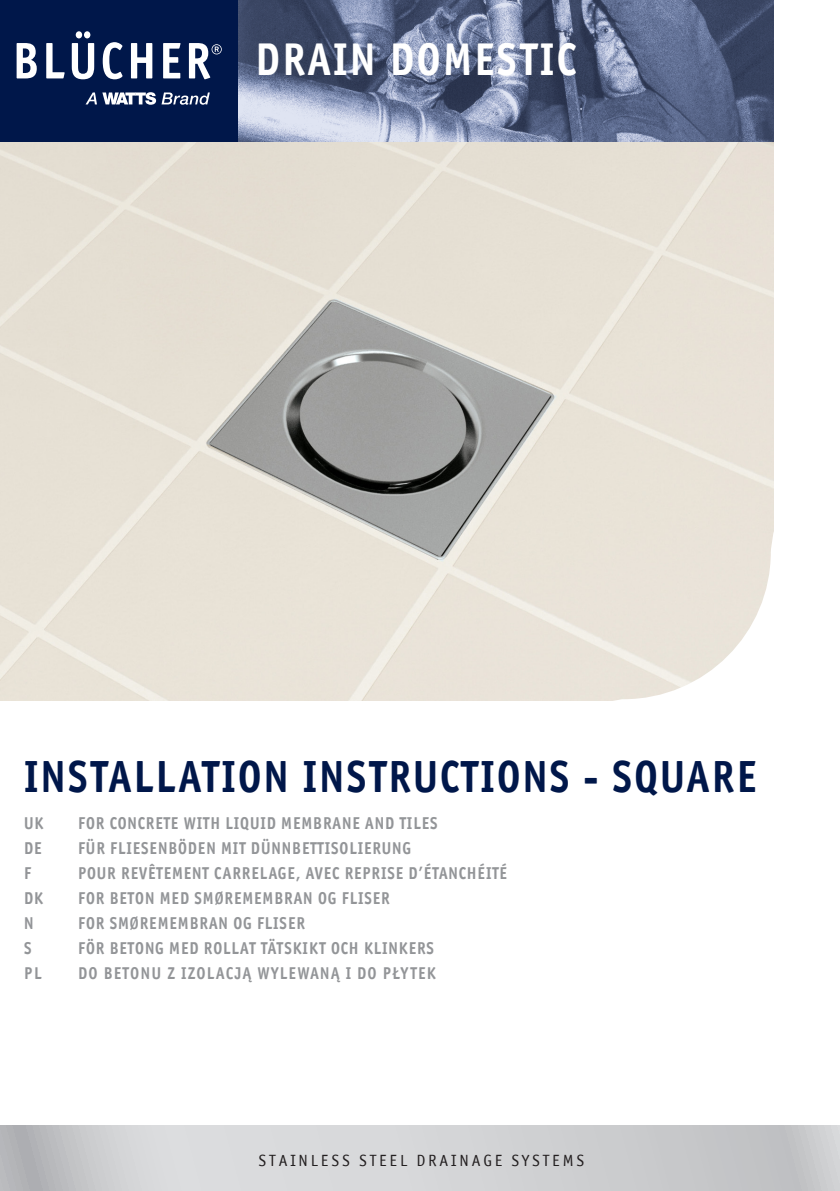
<style>
.page{position:relative;width:840px;height:1191px;background:#fff}
.page>*{position:absolute;margin:0;border:0;box-sizing:border-box;transform-origin:0 0}
.Normal{font:700 45.8px "ITC Officina Sans";letter-spacing:.06em;color:#fff;scale:.9 1}
.Normal-2{font:700 45px "ITC Officina Sans";letter-spacing:.06em;color:#00174a;scale:.9 1}
.Normal-3{font:700 17.2px "ITC Officina Sans";letter-spacing:.06em;color:#939598;scale:.9 1}
.Normal-4{font:17.2px "Officina Sans Bold ITC";letter-spacing:.07em;color:#939598;scale:.9 1}
.t1{font:16.2px "ITC Officina Sans";color:#231f20}
</style>
<div class="page">
<svg style="left:0;top:1125px;width:839px;height:66px"></svg>
<img style="left:0;top:142px;width:773px;height:558px">
<svg style="left:598px;top:521px;width:176px;height:180px"></svg>
<div style="left:0;top:0;width:255px;height:142px;background:#00174a"></div>
<img style="left:238px;top:0;width:535px;height:142px">
<svg style="left:17px;top:43px;width:20px;height:35px"></svg>
<svg style="left:46px;top:43px;width:19px;height:35px"></svg>
<svg style="left:72px;top:31px;width:22px;height:48px"></svg>
<svg style="left:103px;top:42px;width:19px;height:37px"></svg>
<svg style="left:131px;top:43px;width:21px;height:35px"></svg>
<svg style="left:163px;top:43px;width:17px;height:35px"></svg>
<svg style="left:189px;top:43px;width:33px;height:36px"></svg>
<svg style="left:85px;top:92px;width:125px;height:13px"></svg>
<p class="Normal" style="left:255px;top:31px;width:357px">DRAIN DOMESTIC</p>
<p class="Normal-2" style="left:24px;top:748px;width:814px">INSTALLATION INSTRUCTIONS - SQUARE</p>
<p class="Normal-3" style="left:24px;top:812px;width:23px">UK</p>
<p class="Normal-3" style="left:78px;top:812px;width:400px">FOR CONCRETE WITH LIQUID MEMBRANE AND TILES</p>
<p class="Normal-3" style="left:24px;top:837px;width:21px">DE</p>
<p class="Normal-3" style="left:78px;top:837px;width:371px">FÜR FLIESENBÖDEN MIT DÜNNBETTISOLIERUNG</p>
<p class="Normal-3" style="left:24px;top:862px;width:9px">F</p>
<p class="Normal-3" style="left:78px;top:862px;width:477px">POUR REVÊTEMENT CARRELAGE, AVEC REPRISE D’ÉTANCHÉITÉ</p>
<p class="Normal-3" style="left:24px;top:887px;width:23px">DK</p>
<p class="Normal-3" style="left:78px;top:887px;width:347px">FOR BETON MED SMØREMEMBRAN OG FLISER</p>
<p class="Normal-3" style="left:24px;top:912px;width:12px">N</p>
<p class="Normal-3" style="left:78px;top:912px;width:253px">FOR SMØREMEMBRAN OG FLISER</p>
<p class="Normal-3" style="left:24px;top:937px;width:10px">S</p>
<p class="Normal-3" style="left:78px;top:937px;width:397px">FÖR BETONG MED ROLLAT TÄTSKIKT OCH KLINKERS</p>
<p class="Normal-4" style="left:24px;top:962px;width:21px">PL</p>
<p class="Normal-4" style="left:78px;top:962px;width:399px">DO BETONU Z IZOLACJĄ WYLEWANĄ I DO PŁYTEK</p>
<p class="t1" style="left:258px;top:1151px;width:327px">S T A I N L E S S S T E E L D R A I N A G E S Y S T E M S</p>
</div>
